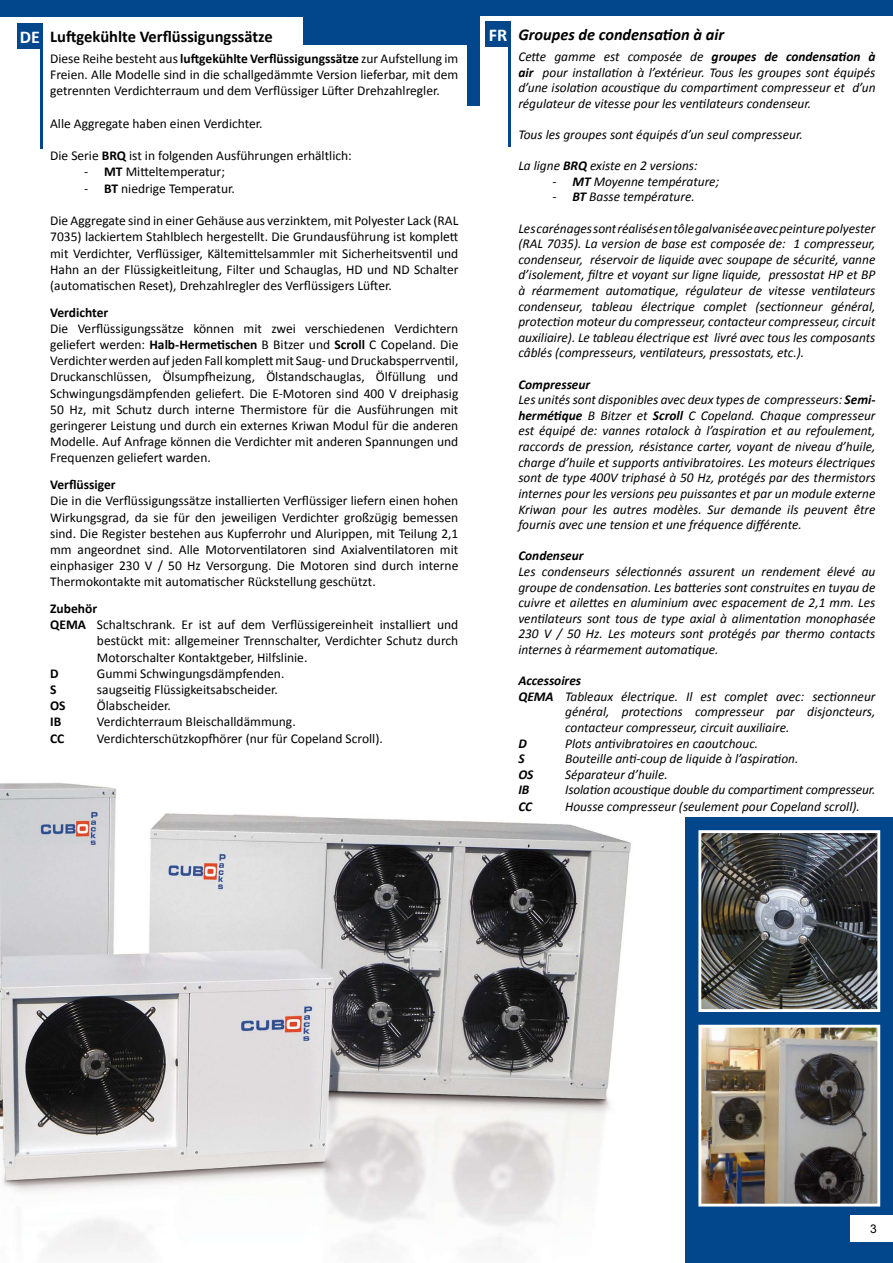
<style>
.page{position:relative;width:893px;height:1263px;background:#fff}
.page>*{position:absolute;margin:0;border:0;box-sizing:border-box;transform-origin:0 0}
.t1{font:700 18px "Calibri";color:#fff}
.t2{font:700 16.5px "Calibri";color:#000}
.t3{font:italic 700 16.5px "Calibri";color:#000}
.t4{font:italic 13.5px/15.6px "Calibri";color:#000;text-align:justify}
.t5{font:13.5px/16.2px "Calibri";color:#000;text-align:justify}
.t6{font:700 13.5px "Calibri";color:#000}
.t7{font:italic 700 13.5px "Calibri";color:#000}
.t8{font:12px "Arial";color:#000}
.s1{font-size:18px;color:#fff}
.s2{font-weight:700}
</style>
<div class="page">
<img style="left:0;top:783px;width:631px;height:471px">
<div style="left:0;top:0;width:477px;height:45px;background:#02468b"></div>
<div style="left:467px;top:0;width:12px;height:106px;background:#02468b"></div>
<div style="left:686px;top:817px;width:207px;height:446px;background:#02468b"></div>
<img style="left:702px;top:834px;width:174px;height:174px">
<div style="left:698px;top:830px;width:182px;height:182px;border:3px solid #fff"></div>
<img style="left:702px;top:1029px;width:174px;height:173px">
<div style="left:698px;top:1025px;width:182px;height:181px;border:3px solid #fff"></div>
<div style="left:0;top:17px;width:303px;height:89px;background:#fff"></div>
<hr style="left:40px;top:46px;width:3px;height:103px;background:#02468b">
<div style="left:850px;top:1215px;width:43px;height:27px;background:#fff"></div>
<div style="left:478px;top:0;width:415px;height:16px;background:#02468b"></div>
<hr style="left:509px;top:44px;width:2px;height:103px;background:#02468b">
<div style="left:17px;top:23px;width:26px;height:26px;background:#02468b"></div>
<div style="left:485px;top:21px;width:26px;height:26px;background:#02468b"></div>
<p class="t2" style="left:20px;top:26px;width:255px"><span class="s1">DE</span> Luftgekühlte Verflüssigungssätze</p>
<h1 class="t1" style="left:489px;top:24px;width:20px">FR</h1>
<p class="t5" style="left:50px;top:50px;width:410px">Diese Reihe besteht aus <span class="s2">luftgekühlte Verflüssigungssätze</span> zur Aufstellung im Freien. Alle Modelle sind in die schallgedämmte Version lieferbar, mit dem getrennten Verdichterraum und dem Verflüssiger Lüfter Drehzahlregler.</p>
<p class="t5" style="left:50px;top:115px;width:214px">Alle Aggregate haben einen Verdichter.</p>
<p class="t5" style="left:50px;top:147px;width:303px">Die Serie <span class="s2">BRQ</span> ist in folgenden Ausführungen erhältlich:</p>
<p class="t5" style="left:84px;top:163px;width:142px">- <span class="s2">MT</span> Mitteltemperatur;</p>
<p class="t5" style="left:84px;top:179px;width:152px">- <span class="s2">BT</span> niedrige Temperatur.</p>
<p class="t5" style="left:50px;top:212px;width:410px">Die Aggregate sind in einer Gehäuse aus verzinktem, mit Polyester Lack (RAL 7035) lackiertem Stahlblech hergestellt. Die Grundausführung ist komplett mit Verdichter, Verflüssiger, Kältemittelsammler mit Sicherheitsventil und Hahn an der Flüssigkeitleitung, Filter und Schauglas, HD und ND Schalter (automatischen Reset), Drehzahlregler des Verflüssigers Lüfter.</p>
<p class="t6" style="left:50px;top:304px;width:60px">Verdichter</p>
<p class="t5" style="left:50px;top:320px;width:410px">Die Verflüssigungssätze können mit zwei verschiedenen Verdichtern geliefert werden: <span class="s2">Halb-Hermetischen</span> B Bitzer und <span class="s2">Scroll</span> C Copeland. Die Verdichter werden auf jeden Fall komplett mit Saug- und Druckabsperrventil, Druckanschlüssen, Ölsumpfheizung, Ölstandschauglas, Ölfüllung und Schwingungsdämpfenden geliefert. Die E-Motoren sind 400 V dreiphasig 50 Hz, mit Schutz durch interne Thermistore für die Ausführungen mit geringerer Leistung und durch ein externes Kriwan Modul für die anderen Modelle. Auf Anfrage können die Verdichter mit anderen Spannungen und Frequenzen geliefert warden.</p>
<p class="t6" style="left:50px;top:476px;width:67px">Verflüssiger</p>
<p class="t5" style="left:50px;top:492px;width:410px">Die in die Verflüssigungssätze installierten Verflüssiger liefern einen hohen Wirkungsgrad, da sie für den jeweiligen Verdichter großzügig bemessen sind. Die Register bestehen aus Kupferrohr und Alurippen, mit Teilung 2,1 mm angeordnet sind. Alle Motorventilatoren sind Axialventilatoren mit einphasiger 230 V / 50 Hz Versorgung. Die Motoren sind durch interne Thermokontakte mit automatischer Rückstellung geschützt.</p>
<p class="t6" style="left:50px;top:600px;width:49px">Zubehör</p>
<p class="t5" style="left:50px;top:616px;width:410px"><span class="s2">QEMA</span> Schaltschrank. Er ist auf dem Verflüssigereinheit installiert und</p>
<p class="t5" style="left:97px;top:632px;width:363px">bestückt mit: allgemeiner Trennschalter, Verdichter Schutz durch</p>
<p class="t5" style="left:97px;top:648px;width:212px">Motorschalter Kontaktgeber, Hilfslinie.</p>
<p class="t6" style="left:50px;top:665px;width:10px">D</p>
<p class="t5" style="left:97px;top:665px;width:189px">Gummi Schwingungsdämpfenden.</p>
<p class="t6" style="left:50px;top:681px;width:8px">S</p>
<p class="t5" style="left:97px;top:681px;width:182px">saugseitig Flüssigkeitsabscheider.</p>
<p class="t6" style="left:50px;top:697px;width:17px">OS</p>
<p class="t5" style="left:97px;top:697px;width:75px">Ölabscheider.</p>
<p class="t6" style="left:50px;top:714px;width:13px">IB</p>
<p class="t5" style="left:97px;top:713px;width:200px">Verdichterraum Bleischalldämmung.</p>
<p class="t6" style="left:50px;top:730px;width:16px">CC</p>
<p class="t5" style="left:97px;top:729px;width:287px">Verdichterschützkopfhörer (nur für Copeland Scroll).</p>
<p class="t3" style="left:518px;top:24px;width:207px">Groupes de condensation à air</p>
<p class="t4" style="left:518px;top:48px;width:359px">Cette gamme est composée de <span class="s2">groupes de condensation à air</span> pour installation à l’extérieur. Tous les groupes sont équipés d’une isolation acoustique du compartiment compresseur et d’un régulateur de vitesse pour les ventilateurs condenseur.</p>
<p class="t4" style="left:518px;top:126px;width:286px">Tous les groupes sont équipés d’un seul compresseur.</p>
<p class="t4" style="left:518px;top:157px;width:181px">La ligne <span class="s2">BRQ</span> existe en 2 versions:</p>
<p class="t4" style="left:552px;top:173px;width:168px">- <span class="s2">MT</span> Moyenne température;</p>
<p class="t4" style="left:552px;top:188px;width:144px">- <span class="s2">BT</span> Basse température.</p>
<p class="t4" style="left:518px;top:220px;width:359px">Les carénages sont réalisés en tôle galvanisée avec peinture polyester (RAL 7035). La version de base est composée de: 1 compresseur, condenseur, réservoir de liquide avec soupape de sécurité, vanne d’isolement, filtre et voyant sur ligne liquide, pressostat HP et BP à réarmement automatique, régulateur de vitesse ventilateurs condenseur, tableau électrique complet (sectionneur général, protection moteur du compresseur, contacteur compresseur, circuit auxiliaire). Le tableau électrique est livré avec tous les composants câblés (compresseurs, ventilateurs, pressostats, etc.).</p>
<p class="t4" style="left:518px;top:376px;width:359px;text-align:left"><span class="s2">Compresseur<br></span>Les unités sont disponibles avec deux types de compresseurs: <span class="s2">Semi&shy;hermétique</span> B Bitzer et <span class="s2">Scroll</span> C Copeland. Chaque compresseur est équipé de: vannes rotalock à l’aspiration et au refoulement, raccords de pression, résistance carter, voyant de niveau d’huile, charge d’huile et supports antivibratoires. Les moteurs électriques sont de type 400V triphasé à 50 Hz, protégés par des thermistors internes pour les versions peu puissantes et par un module externe Kriwan pour les autres modèles. Sur demande ils peuvent être fournis avec une tension et une fréquence différente.</p>
<p class="t7" style="left:518px;top:547px;width:67px">Condenseur</p>
<p class="t4" style="left:518px;top:563px;width:359px">Les condenseurs sélectionnés assurent un rendement élevé au groupe de condensation. Les batteries sont construites en tuyau de cuivre et ailettes en aluminium avec espacement de 2,1 mm. Les ventilateurs sont tous de type axial à alimentation monophasée 230 V / 50 Hz. Les moteurs sont protégés par thermo contacts internes à réarmement automatique.</p>
<p class="t7" style="left:518px;top:672px;width:64px">Accessoires</p>
<p class="t4" style="left:518px;top:688px;width:359px"><span class="s2">QEMA</span> Tableaux électrique. Il est complet avec: sectionneur</p>
<p class="t4" style="left:565px;top:703px;width:312px">général, protections compresseur par disjoncteurs,</p>
<p class="t4" style="left:565px;top:719px;width:226px">contacteur compresseur, circuit auxiliaire.</p>
<p class="t7" style="left:518px;top:735px;width:10px">D</p>
<p class="t4" style="left:565px;top:735px;width:195px">Plots antivibratoires en caoutchouc.</p>
<p class="t7" style="left:518px;top:750px;width:8px">S</p>
<p class="t4" style="left:565px;top:750px;width:235px">Bouteille anti-coup de liquide à l’aspiration.</p>
<p class="t7" style="left:518px;top:766px;width:17px">OS</p>
<p class="t4" style="left:565px;top:766px;width:104px">Séparateur d’huile.</p>
<p class="t7" style="left:518px;top:781px;width:13px">IB</p>
<p class="t4" style="left:565px;top:781px;width:312px">Isolation acoustique double du compartiment compresseur.</p>
<p class="t7" style="left:518px;top:798px;width:15px">CC</p>
<p class="t4" style="left:565px;top:798px;width:296px">Housse compresseur (seulement pour Copeland scroll).</p>
<p class="t8" style="left:870px;top:1221px;width:8px">3</p>
</div>
